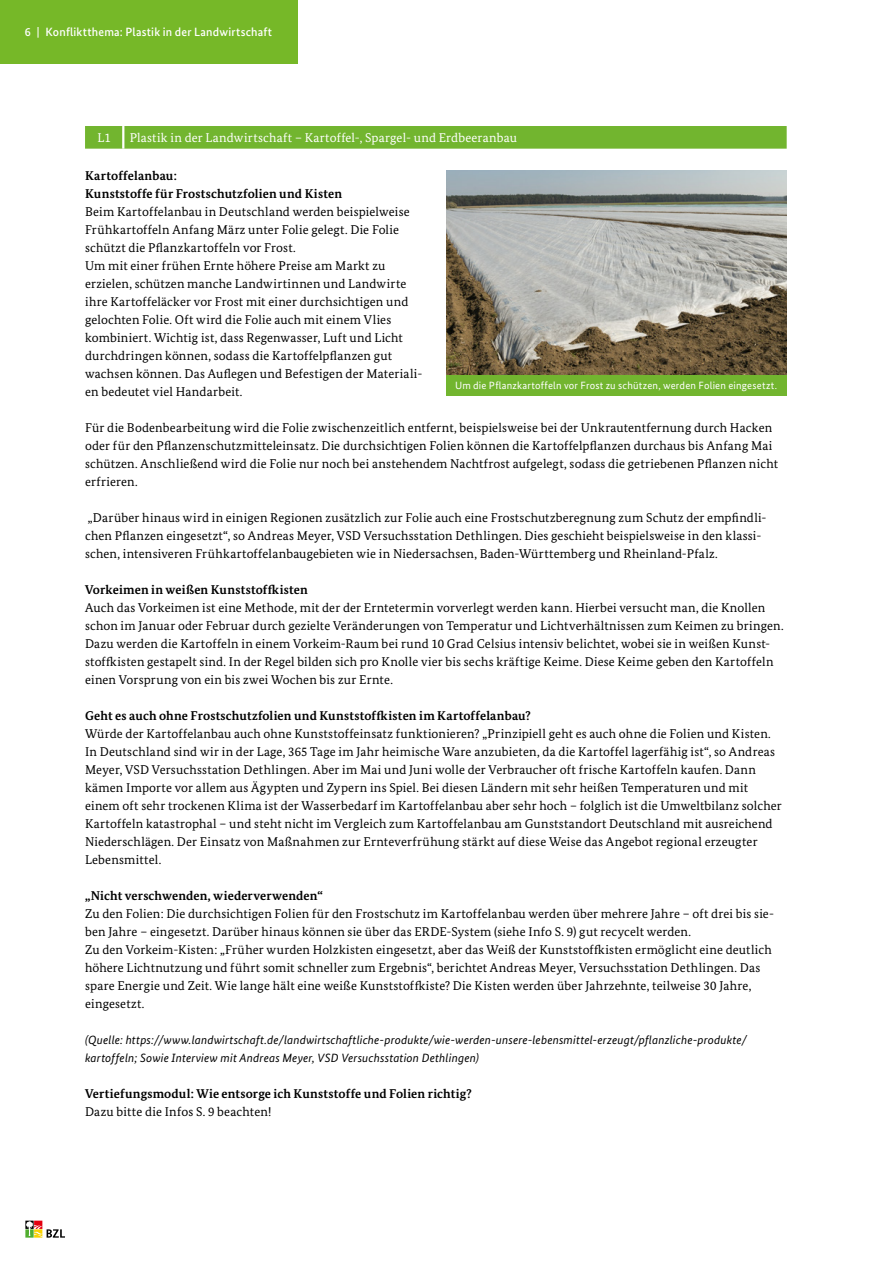
<style>
.page{position:relative;width:893px;height:1263px;background:#fff}
.page>*{position:absolute;margin:0;border:0;box-sizing:border-box;transform-origin:0 0}
._01a_fließtext_ohne{font:12.75px/18px "Bundes Serif";letter-spacing:.015em;color:#000}
._01_fließtext{font:12.75px/18px "Bundes Serif";letter-spacing:.01em;color:#000}
._01_fließtext-2{font:700 12.75px/18px "Bundes Serif";letter-spacing:.01em;color:#000}
._01_fließtext_ohne_z{font:12.75px "Bundes Serif";letter-spacing:.015em;color:#fff}
._01a_fließtext_ohne-2{font:700 12.75px "Bundes Serif";letter-spacing:.01em;color:#000}
._01_quellenverweis{font:italic 12px/18px "Bundes Sans";letter-spacing:.015em;color:#000}
.t1{font:500 12px "Bundes Sans";letter-spacing:.015em;color:#fff}
._01_bildunterschrift{font:10.5px "Bundes Sans";letter-spacing:.02em;color:#fff}
.s1{font-weight:700}
.s2{font-weight:400}
</style>
<div class="page">
<div style="left:0;top:0;width:298px;height:64px;background:#76b828"></div>
<svg style="left:25px;top:1220px;width:40px;height:17px"></svg>
<div style="left:85px;top:126px;width:702px;height:23px;background:#72b52f"></div>
<hr style="left:122px;top:126px;width:2px;height:23px;background:#fff">
<img style="left:446px;top:171px;width:341px;height:205px">
<div style="left:446px;top:376px;width:341px;height:20px;background:#72b52f"></div>
<p class="t1" style="left:25px;top:24px;width:249px">6 | Konfliktthema: Plastik in der Landwirtschaft</p>
<p class="_01_fließtext_ohne_z" style="left:98px;top:130px;width:15px">L1</p>
<p class="_01_fließtext_ohne_z" style="left:130px;top:130px;width:389px">Plastik in der Landwirtschaft – Kartoffel-, Spargel- und Erdbeeranbau</p>
<p class="_01_fließtext-2" style="left:85px;top:166px;width:93px">Kartoffelanbau:</p>
<p class="_01_fließtext-2" style="left:85px;top:184px;width:259px">Kunststoffe für Frostschutzfolien und Kisten</p>
<p class="_01a_fließtext_ohne" style="left:85px;top:202px;width:326px">Beim Kartoffelanbau in Deutschland werden beispielweise<br>Frühkartoffeln Anfang März unter Folie gelegt. Die Folie schützt die Pflanzkartoffeln vor Frost.</p>
<p class="_01a_fließtext_ohne" style="left:85px;top:256px;width:339px">Um mit einer frühen Ernte höhere Preise am Markt zu erzielen, schützen manche Landwirtinnen und Landwirte ihre Kartoffeläcker vor Frost mit einer durchsichtigen und gelochten Folie. Oft wird die Folie auch mit einem Vlies kombiniert. Wichtig ist, dass Regenwasser, Luft und Licht durchdringen können, sodass die Kartoffelpflanzen gut wachsen können. Das Auflegen und Befestigen der Materiali&shy;en bedeutet viel Handarbeit.</p>
<p class="_01a_fließtext_ohne" style="left:85px;top:418px;width:694px">Für die Bodenbearbeitung wird die Folie zwischenzeitlich entfernt, beispielsweise bei der Unkrautentfernung durch Hacken oder für den Pflanzenschutzmitteleinsatz. Die durchsichtigen Folien können die Kartoffelpflanzen durchaus bis Anfang Mai schützen. Anschließend wird die Folie nur noch bei anstehendem Nachtfrost aufgelegt, sodass die getriebenen Pflanzen nicht erfrieren.</p>
<p class="_01a_fließtext_ohne" style="left:85px;top:508px;width:683px">„Darüber hinaus wird in einigen Regionen zusätzlich zur Folie auch eine Frostschutzberegnung zum Schutz der empfindli&shy;chen Pflanzen eingesetzt“, so Andreas Meyer, VSD Versuchsstation Dethlingen. Dies geschieht beispielsweise in den klassi&shy;schen, intensiveren Frühkartoffelanbaugebieten wie in Niedersachsen, Baden-Württemberg und Rheinland-Pfalz.</p>
<p class="_01a_fließtext_ohne-2" style="left:85px;top:582px;width:224px">Vorkeimen in weißen Kunststoffkisten</p>
<p class="_01a_fließtext_ohne" style="left:85px;top:598px;width:700px">Auch das Vorkeimen ist eine Methode, mit der der Erntetermin vorverlegt werden kann. Hierbei versucht man, die Knollen schon im Januar oder Februar durch gezielte Veränderungen von Temperatur und Lichtverhältnissen zum Keimen zu bringen.<br>Dazu werden die Kartoffeln in einem Vorkeim-Raum bei rund 10 Grad Celsius intensiv belichtet, wobei sie in weißen Kunst&shy;stoffkisten gestapelt sind. In der Regel bilden sich pro Knolle vier bis sechs kräftige Keime. Diese Keime geben den Kartoffeln einen Vorsprung von ein bis zwei Wochen bis zur Ernte.</p>
<p class="_01a_fließtext_ohne" style="left:85px;top:706px;width:698px"><span class="s1">Geht es auch ohne Frostschutzfolien und Kunststoffkisten im Kartoffelanbau?<br></span>Würde der Kartoffelanbau auch ohne Kunststoffeinsatz funktionieren? „Prinzipiell geht es auch ohne die Folien und Kisten.<br>In Deutschland sind wir in der Lage, 365 Tage im Jahr heimische Ware anzubieten, da die Kartoffel lagerfähig ist“, so Andreas Meyer, VSD Versuchsstation Dethlingen. Aber im Mai und Juni wolle der Verbraucher oft frische Kartoffeln kaufen. Dann kämen Importe vor allem aus Ägypten und Zypern ins Spiel. Bei diesen Ländern mit sehr heißen Temperaturen und mit einem oft sehr trockenen Klima ist der Wasserbedarf im Kartoffelanbau aber sehr hoch – folglich ist die Umweltbilanz solcher Kartoffeln katastrophal – und steht nicht im Vergleich zum Kartoffelanbau am Gunststandort Deutschland mit ausreichend Niederschlägen. Der Einsatz von Maßnahmen zur Ernteverfrühung stärkt auf diese Weise das Angebot regional erzeugter Lebensmittel.</p>
<p class="_01_fließtext" style="left:85px;top:886px;width:690px"><span class="s1">„Nicht verschwenden, wiederverwenden“<br></span>Zu den Folien: Die durchsichtigen Folien für den Frostschutz im Kartoffelanbau werden über mehrere Jahre – oft drei bis sie&shy;ben Jahre – eingesetzt. Darüber hinaus können sie über das ERDE-System (siehe Info S. 9) gut recycelt werden.<br>Zu den Vorkeim-Kisten: „Früher wurden Holzkisten eingesetzt, aber das Weiß der Kunststoffkisten ermöglicht eine deutlich höhere Lichtnutzung und führt somit schneller zum Ergebnis“, berichtet Andreas Meyer, Versuchsstation Dethlingen. Das spare Energie und Zeit. Wie lange hält eine weiße Kunststoffkiste? Die Kisten werden über Jahrzehnte, teilweise 30 Jahre, eingesetzt.</p>
<p class="_01_quellenverweis" style="left:85px;top:1031px;width:663px">(Quelle: https://www.landwirtschaft.de/landwirtschaftliche-produkte/wie-werden-unsere-lebensmittel-erzeugt/pflanzliche-produkte/ kartoffeln; Sowie Interview mit Andreas Meyer, VSD Versuchsstation Dethlingen)</p>
<p class="_01_fließtext-2" style="left:85px;top:1084px;width:388px">Vertiefungsmodul: Wie entsorge ich Kunststoffe und Folien richtig?<br><span class="s2">Dazu bitte die Infos S. 9 beachten!</span></p>
<p class="_01_bildunterschrift" style="left:455px;top:379px;width:323px">Um die Pflanzkartoffeln vor Frost zu schützen, werden Folien eingesetzt.</p>
</div>
